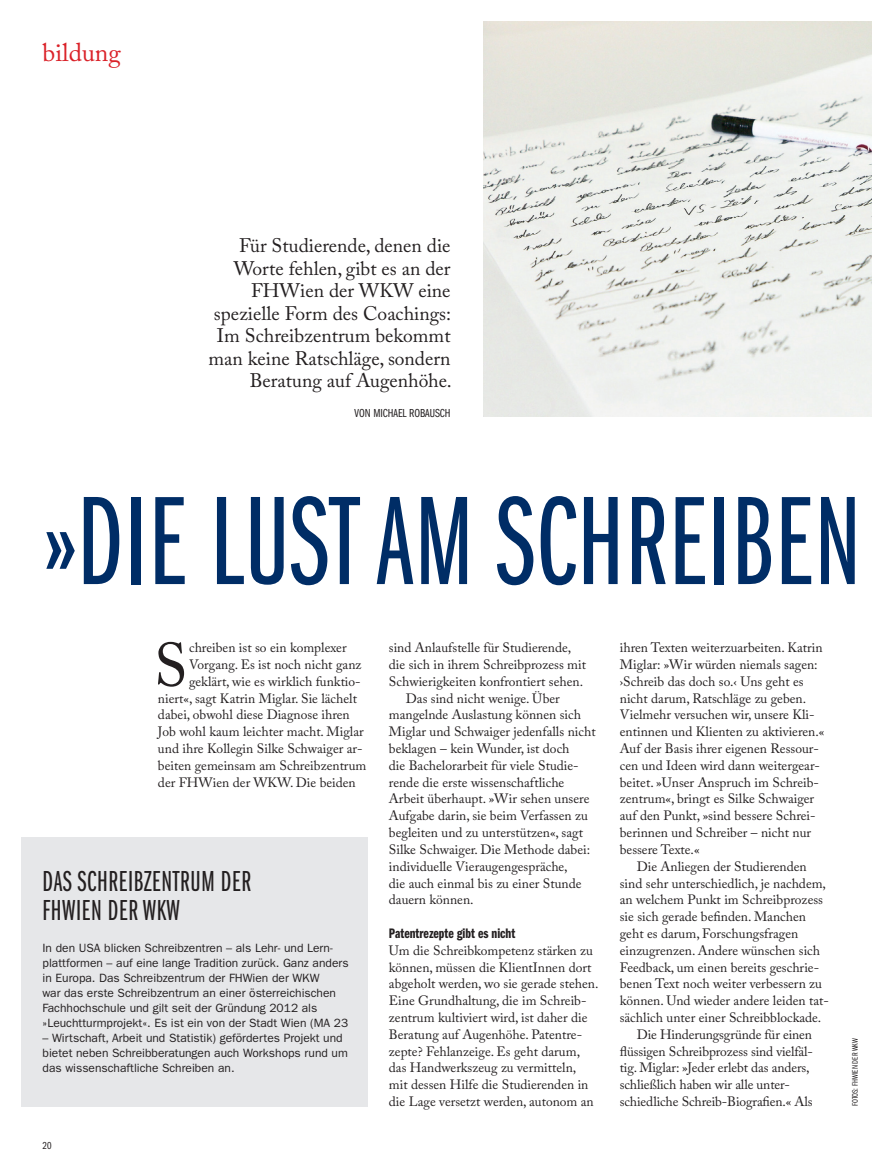
<style>
.page{position:relative;width:872px;height:1170px;background:#fff}
.page>*{position:absolute;margin:0;border:0;box-sizing:border-box;transform-origin:0 0}
.Headline_2_Seiten_10{font:130.5px "ITC Franklin Gothic Std Bk X Cp";letter-spacing:.01em;color:#002d66}
.Copy_9_11_2{font:60.75px "Adobe Caslon Pro";color:#231f20}
.Kasten_Headline_20_1{font:30px/28.5px "ITC Franklin Gothic Std Bk X Cp";letter-spacing:.02em;color:#231f20}
.Kategorie_17{font:25.5px "Adobe Caslon Pro";color:#da2128}
.Introtext_13_15{font:19.5px/22.5px "Adobe Caslon Pro";color:#231f20;text-align:right}
.Zwiti_9_5{font:14.25px "ITC Franklin Gothic Std Dm Cp";color:#231f20}
.Copy_9_11_2-2{font:13.5px/16.8px "Adobe Caslon Pro";color:#231f20}
.Copy_Absatz_9_11_2{font:13.5px/16.8px "Adobe Caslon Pro";color:#231f20}
.Kasten_Copy_8_10{font:12px/15px "ITC Franklin Gothic Std";color:#231f20}
.Autor_8_10{font:12px "ITC Franklin Gothic Std Bk Cp";color:#231f20}
.t1{font:10.5px "ITC Franklin Gothic Std Bk Cp";color:#231f20}
.Fotocredit_5_5{font:8.25px "ITC Franklin Gothic Std Bk Cp";letter-spacing:.005em;color:#231f20}
</style>
<div class="page">
<div style="left:22px;top:837px;width:346px;height:269px;background:#e6e7e9"></div>
<img style="left:483px;top:21px;width:389px;height:396px">
<p class="Kategorie_17" style="left:43px;top:38px;width:80px">bildung</p>
<p class="Introtext_13_15" style="left:208px;top:234px;width:245px">Für Studierende, denen die<br>Worte fehlen, gibt es an der<br>FHWien der WKW eine spezielle Form des Coachings:<br>Im Schreibzentrum bekommt man keine Ratschläge, sondern<br>Beratung auf Augenhöhe.</p>
<p class="Autor_8_10" style="left:355px;top:406px;width:97px">VON MICHAEL ROBAUSCH</p>
<p class="Headline_2_Seiten_10" style="left:43px;top:474px;width:820px">»DIE LUST AM SCHREIBEN</p>
<p class="Copy_9_11_2" style="left:154px;top:629px;width:35px">S</p>
<p class="Copy_9_11_2-2" style="left:189px;top:639px;width:159px">chreiben ist so ein komplexer</p>
<p class="Copy_9_11_2-2" style="left:620px;top:639px;width:206px">ihren Texten weiterzuarbeiten. Katrin Miglar: »Wir würden niemals sagen: ›Schreib das doch so.‹ Uns geht es nicht darum, Ratschläge zu geben.<br>Vielmehr versuchen wir, unsere Kli&shy;entinnen und Klienten zu aktivieren.« Auf der Basis ihrer eigenen Ressour&shy;cen und Ideen wird dann weitergear&shy;beitet. »Unser Anspruch im Schreib&shy;zentrum«, bringt es Silke Schwaiger auf den Punkt, »sind bessere Schrei&shy;berinnen und Schreiber – nicht nur bessere Texte.«</p>
<p class="Copy_Absatz_9_11_2" style="left:620px;top:857px;width:211px;text-indent:17px">Die Anliegen der Studierenden sind sehr unterschiedlich, je nachdem, an welchem Punkt im Schreibprozess sie sich gerade befinden. Manchen geht es darum, Forschungsfragen einzugrenzen. Andere wünschen sich Feedback, um einen bereits geschrie&shy;benen Text noch weiter verbessern zu können. Und wieder andere leiden tat&shy;sächlich unter einer Schreibblockade.</p>
<p class="Copy_Absatz_9_11_2" style="left:620px;top:1025px;width:195px;text-indent:17px">Die Hinderungsgründe für einen flüssigen Schreibprozess sind vielfäl&shy;tig. Miglar: »Jeder erlebt das anders, schließlich haben wir alle unter&shy;schiedliche Schreib-Biografien.« Als</p>
<p class="Copy_9_11_2-2" style="left:389px;top:639px;width:199px">sind Anlaufstelle für Studierende, die sich in ihrem Schreibprozess mit<br>Schwierigkeiten konfrontiert sehen.</p>
<p class="Copy_Absatz_9_11_2" style="left:389px;top:689px;width:208px;text-indent:17px">Das sind nicht wenige. Über mangelnde Auslastung können sich Miglar und Schwaiger jedenfalls nicht beklagen – kein Wunder, ist doch<br>die Bachelorarbeit für viele Studie&shy;rende die erste wissenschaftliche Arbeit überhaupt. »Wir sehen unsere Aufgabe darin, sie beim Verfassen zu begleiten und zu unterstützen«, sagt Silke Schwaiger. Die Methode dabei: individuelle Vieraugengespräche,<br>die auch einmal bis zu einer Stunde dauern können.</p>
<p class="Zwiti_9_5" style="left:389px;top:925px;width:128px">Patentrezepte gibt es nicht</p>
<p class="Copy_9_11_2-2" style="left:389px;top:941px;width:211px">Um die Schreibkompetenz stärken zu können, müssen die KlientInnen dort abgeholt werden, wo sie gerade stehen.<br>Eine Grundhaltung, die im Schreib&shy;zentrum kultiviert wird, ist daher die Beratung auf Augenhöhe. Patentre&shy;zepte? Fehlanzeige. Es geht darum, das Handwerkszeug zu vermitteln,<br>mit dessen Hilfe die Studierenden in die Lage versetzt werden, autonom an</p>
<p class="Copy_9_11_2-2" style="left:189px;top:656px;width:174px">Vorgang. Es ist noch nicht ganz</p>
<p class="Copy_9_11_2-2" style="left:189px;top:672px;width:173px">geklärt, wie es wirklich funktio-</p>
<p class="Copy_9_11_2-2" style="left:158px;top:689px;width:200px">niert«, sagt Katrin Miglar. Sie lächelt</p>
<p class="Copy_9_11_2-2" style="left:158px;top:706px;width:193px">dabei, obwohl diese Diagnose ihren</p>
<p class="Copy_9_11_2-2" style="left:158px;top:723px;width:207px">Job wohl kaum leichter macht. Miglar</p>
<p class="Copy_9_11_2-2" style="left:158px;top:740px;width:206px">und ihre Kollegin Silke Schwaiger ar-</p>
<p class="Copy_9_11_2-2" style="left:158px;top:756px;width:210px">beiten gemeinsam am Schreibzentrum</p>
<p class="Copy_9_11_2-2" style="left:158px;top:773px;width:199px">der FHWien der WKW. Die beiden</p>
<p class="Kasten_Headline_20_1" style="left:43px;top:868px;width:210px">DAS SCHREIBZENTRUM DER<br>FHWIEN DER WKW</p>
<p class="Kasten_Copy_8_10" style="left:43px;top:940px;width:308px">In den USA blicken Schreibzentren – als Lehr- und Lern&shy;plattformen – auf eine lange Tradition zurück. Ganz anders in Europa. Das Schreibzentrum der FHWien der WKW<br>war das erste Schreibzentrum an einer österreichischen Fachhochschule und gilt seit der Gründung 2012 als »Leuchtturmprojekt«. Es ist ein von der Stadt Wien (MA 23</p>
<p class="Kasten_Copy_8_10" style="left:43px;top:1030px;width:307px">– Wirtschaft, Arbeit und Statistik) gefördertes Projekt und bietet neben Schreibberatungen auch Workshops rund um das wissenschaftliche Schreiben an.</p>
<p class="Fotocredit_5_5" style="left:850px;top:1105px;width:69px;rotate:-90deg">FOTOS: FHWIEN DER WKW</p>
<p class="t1" style="left:43px;top:1139px;width:10px">20</p>
</div>
